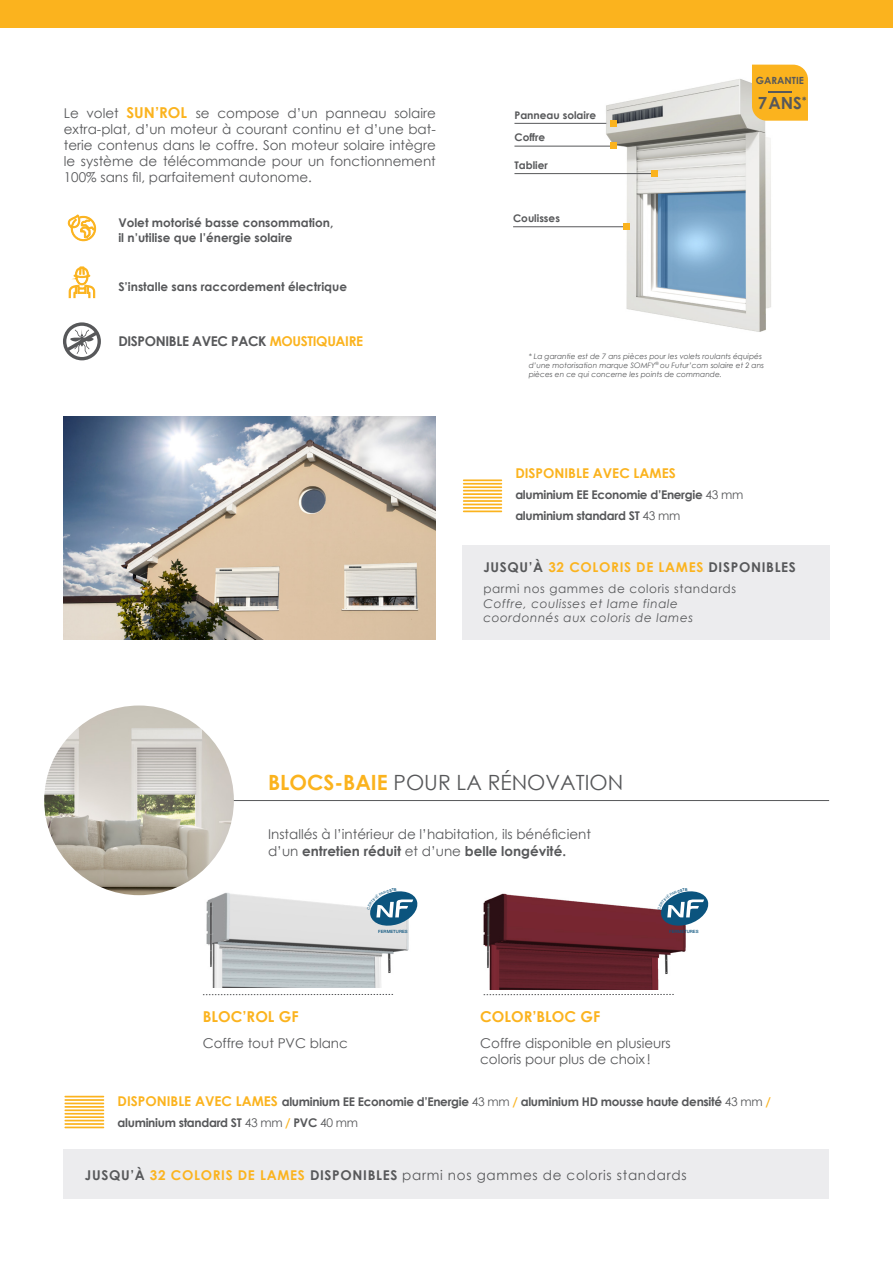
<style>
.page{position:relative;width:893px;height:1263px;background:#fff}
.page>*{position:absolute;margin:0;border:0;box-sizing:border-box;transform-origin:0 0}
.Titre_gris{font:21px "Century Gothic";color:#57585a}
.t1{font:700 16.8px "Century Gothic";color:#57585a}
.t2{font:700 15px "Century Gothic";color:#fbb31e}
.t3{font:13.5px/16.2px "Century Gothic";color:#57585a}
.t4{font:13.5px "Century Gothic";letter-spacing:.05em;color:#57585a}
.t5{font:700 13.5px "Century Gothic";letter-spacing:.05em;color:#57585a}
.t6{font:700 13.5px "Century Gothic";letter-spacing:-.025em;color:#57585a}
.t7{font:700 13.5px "Century Gothic";color:#fbb31e}
.t8{font:700 12px/21px "Century Gothic";letter-spacing:-.025em;color:#57585a}
.t9{font:700 12px/14.4px "Century Gothic";color:#57585a}
.t10{font:italic 12px/14.4px "Century Gothic";letter-spacing:.05em;color:#57585a}
.t11{font:12px "Century Gothic";letter-spacing:.05em;color:#57585a}
.t12{font:700 10.5px "Century Gothic";color:#57585a}
.t13{font:700 9.9px "Century Gothic";color:#57585a}
.t14{font:italic 7.5px/9px "Century Gothic";color:#57585a}
.t15{font:500 4.35px "Helvetica Neue";color:#0b547e}
.s1{font-weight:700;font-size:15px;color:#fbb31e}
.s2{color:#fbb31e}
.s3{font-weight:400}
.s4{font-weight:700;color:#fbb31e}
.s5{font-weight:700}
.s6{font-size:13.5px;color:#fbb31e}
</style>
<div class="page">
<div style="left:0;top:0;width:893px;height:27px;background:#fbb31e"></div>
<svg style="left:63px;top:322px;width:38px;height:38px"></svg>
<svg style="left:67px;top:215px;width:29px;height:26px"></svg>
<svg style="left:69px;top:267px;width:26px;height:31px"></svg>
<hr style="left:63px;top:800px;width:766px;height:1px;background:#57585a">
<img style="left:206px;top:892px;width:203px;height:96px">
<svg style="left:203px;top:994px;width:190px;height:1px"></svg>
<img style="left:483px;top:893px;width:203px;height:96px">
<svg style="left:484px;top:994px;width:190px;height:1px"></svg>
<img style="left:602px;top:79px;width:169px;height:253px">
<hr style="left:514px;top:146px;width:99px;height:1px;background:#57585a">
<hr style="left:514px;top:123px;width:92px;height:1px;background:#57585a">
<div style="left:610px;top:142px;width:7px;height:7px;background:#fbb31e"></div>
<div style="left:610px;top:120px;width:7px;height:7px;background:#fbb31e"></div>
<hr style="left:514px;top:173px;width:138px;height:1px;background:#57585a">
<div style="left:651px;top:170px;width:7px;height:7px;background:#fbb31e"></div>
<hr style="left:513px;top:226px;width:111px;height:1px;background:#57585a">
<div style="left:623px;top:223px;width:7px;height:7px;background:#fbb31e"></div>
<div style="left:752px;top:65px;width:56px;height:56px;background:#fbb31e"></div>
<img style="left:64px;top:416px;width:372px;height:223px">
<div style="left:462px;top:545px;width:367px;height:94px;background:#ececee"></div>
<hr style="left:463px;top:497px;width:39px;height:1px;background:#fbb31e">
<hr style="left:463px;top:493px;width:39px;height:2px;background:#fbb31e">
<hr style="left:463px;top:490px;width:39px;height:1px;background:#fbb31e">
<hr style="left:463px;top:486px;width:39px;height:2px;background:#fbb31e">
<hr style="left:463px;top:483px;width:39px;height:2px;background:#fbb31e">
<hr style="left:463px;top:479px;width:39px;height:2px;background:#fbb31e">
<hr style="left:463px;top:510px;width:39px;height:2px;background:#fbb31e">
<hr style="left:463px;top:507px;width:39px;height:2px;background:#fbb31e">
<hr style="left:463px;top:504px;width:39px;height:1px;background:#fbb31e">
<hr style="left:463px;top:500px;width:39px;height:2px;background:#fbb31e">
<div style="left:64px;top:1150px;width:765px;height:49px;background:#ececee"></div>
<hr style="left:64px;top:1113px;width:40px;height:1px;background:#fbb31e">
<hr style="left:64px;top:1109px;width:40px;height:2px;background:#fbb31e">
<hr style="left:64px;top:1106px;width:40px;height:2px;background:#fbb31e">
<hr style="left:64px;top:1102px;width:40px;height:2px;background:#fbb31e">
<hr style="left:64px;top:1099px;width:40px;height:2px;background:#fbb31e">
<hr style="left:64px;top:1096px;width:40px;height:1px;background:#fbb31e">
<hr style="left:64px;top:1126px;width:40px;height:2px;background:#fbb31e">
<hr style="left:64px;top:1123px;width:40px;height:2px;background:#fbb31e">
<hr style="left:64px;top:1120px;width:40px;height:1px;background:#fbb31e">
<hr style="left:64px;top:1116px;width:40px;height:2px;background:#fbb31e">
<img style="left:44px;top:705px;width:190px;height:190px;border-radius:95px">
<svg style="left:367px;top:891px;width:51px;height:37px"></svg>
<svg style="left:658px;top:891px;width:51px;height:37px"></svg>
<p class="t3" style="left:64px;top:104px;width:374px;text-align:justify">Le volet <span class="s1">SUN’ROL</span> se compose d’un panneau solaire extra-plat, d’un moteur à courant continu et d’une bat&shy;terie contenus dans le coffre. Son moteur solaire intègre le système de télécommande pour un fonctionnement 100% sans fil, parfaitement autonome.</p>
<p class="t9" style="left:118px;top:215px;width:217px">Volet motorisé basse consommation, il n’utilise que l’énergie solaire</p>
<p class="t9" style="left:118px;top:279px;width:230px">S’installe sans raccordement électrique</p>
<p class="t6" style="left:118px;top:331px;width:246px">DISPONIBLE AVEC PACK <span class="s2">MOUSTIQUAIRE</span></p>
<p class="t12" style="left:514px;top:107px;width:83px">Panneau solaire</p>
<p class="t12" style="left:514px;top:130px;width:32px">Coffre</p>
<p class="t12" style="left:514px;top:158px;width:35px">Tablier</p>
<p class="t12" style="left:513px;top:210px;width:48px">Coulisses</p>
<p class="t13" style="left:756px;top:73px;width:50px">GARANTIE</p>
<p class="t1" style="left:758px;top:90px;width:50px">7ANS<sup>*</sup></p>
<p class="t14" style="left:529px;top:351px;width:237px">* La garantie est de 7 ans pièces pour les volets roulants équipés d’une motorisation marque SOMFY<sup>®</sup> ou Futur’com solaire et 2 ans pièces en ce qui concerne les points de commande.</p>
<p class="t7" style="left:515px;top:463px;width:162px">DISPONIBLE AVEC LAMES</p>
<p class="t8" style="left:515px;top:484px;width:229px">aluminium EE Economie d’Energie <span class="s3">43 mm </span>aluminium standard ST <span class="s3">43 mm</span></p>
<p class="t5" style="left:483px;top:557px;width:314px">JUSQU’À <span class="s2">32 COLORIS DE LAMES</span> DISPONIBLES</p>
<p class="t11" style="left:483px;top:581px;width:254px">parmi nos gammes de coloris standards</p>
<p class="t10" style="left:483px;top:596px;width:211px">Coffre, coulisses et lame finale coordonnés aux coloris de lames</p>
<p class="Titre_gris" style="left:268px;top:768px;width:357px"><span class="s4">BLOCS-BAIE</span> POUR LA RÉNOVATION</p>
<p class="t3" style="left:268px;top:826px;width:324px">Installés à l’intérieur de l’habitation, ils bénéficient d’un <span class="s5">entretien réduit</span> et d’une <span class="s5">belle longévité.</span></p>
<p class="t2" style="left:203px;top:1005px;width:97px">BLOC’ROL GF</p>
<p class="t3" style="left:203px;top:1035px;width:147px">Coffre tout PVC blanc</p>
<p class="t15" style="left:378px;top:928px;width:31px">FERMETURES</p>
<p class="t15" style="left:669px;top:928px;width:31px">FERMETURES</p>
<p class="t2" style="left:480px;top:1005px;width:121px">COLOR’BLOC GF</p>
<p class="t3" style="left:480px;top:1035px;width:192px">Coffre disponible en plusieurs coloris pour plus de choix !</p>
<p class="t8" style="left:118px;top:1090px;width:655px"><span class="s6">DISPONIBLE AVEC LAMES</span> aluminium EE Economie d’Energie <span class="s3">43 mm</span> <span class="s2">/</span> aluminium HD mousse haute densité <span class="s3">43 mm</span> <span class="s2">/ </span>aluminium standard ST <span class="s3">43 mm</span> <span class="s2">/</span> PVC <span class="s3">40 mm</span></p>
<p class="t4" style="left:85px;top:1165px;width:603px"><span class="s5">JUSQU’À</span> <span class="s4">32 COLORIS DE LAMES</span> <span class="s5">DISPONIBLES</span> parmi nos gammes de coloris standards</p>
</div>
